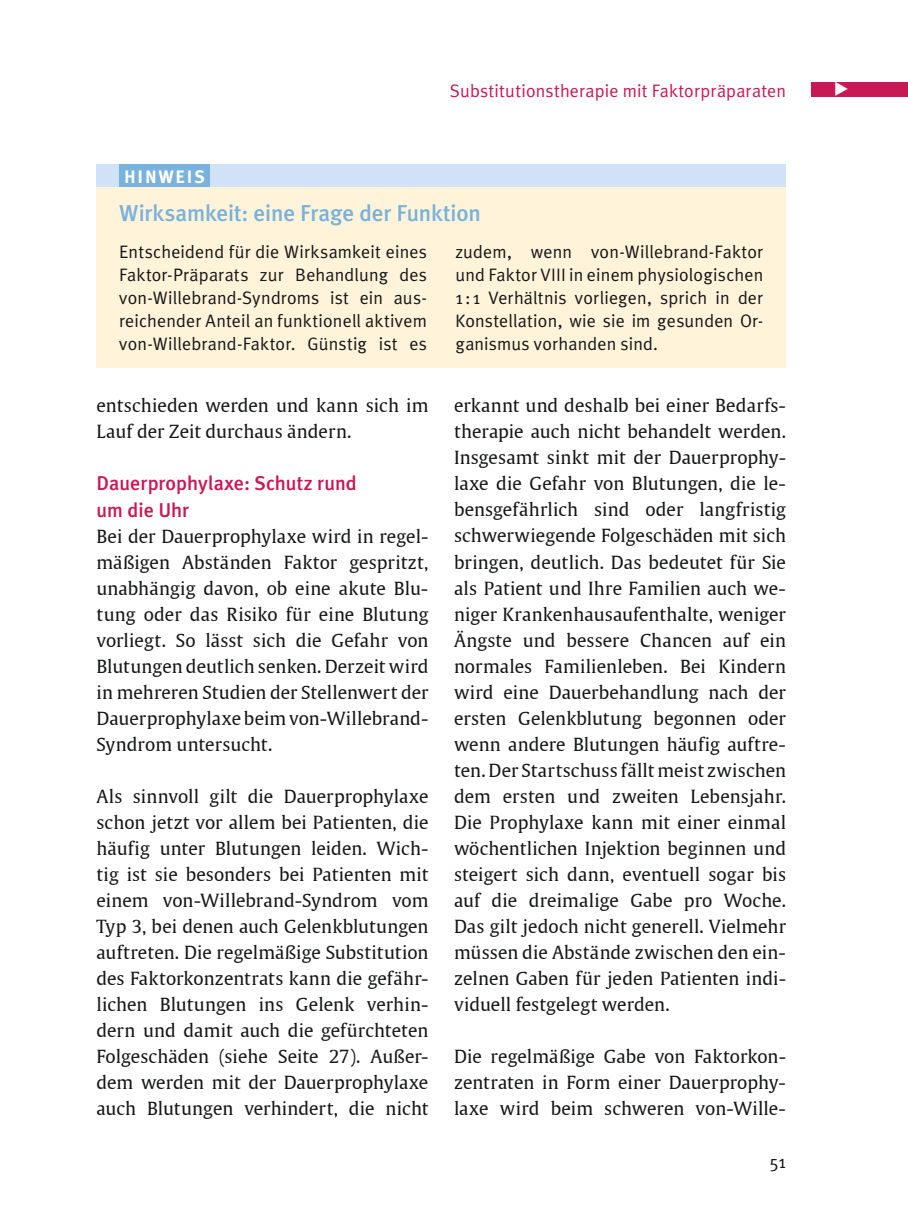
<style>
.page{position:relative;width:908px;height:1231px;background:#fff}
.page>*{position:absolute;margin:0;border:0;box-sizing:border-box;transform-origin:0 0}
.t1{font:500 23px "Meta Plus";letter-spacing:-.005em;color:#79b2dc}
.t2{font:500 20px/26px "Meta Plus";color:#c91854}
.t3{font:18px/26px "Thieme Gulliver 2008";color:#151616;text-align:justify}
.t4{font:18px/23px "Meta Plus Normal";letter-spacing:.01em;color:#151616;text-align:justify}
.t5{font:18px "Meta Plus Normal";letter-spacing:.01em;color:#c91854}
.t6{font:700 18px "Meta Plus";letter-spacing:.095em;color:#fff}
</style>
<div class="page">
<div style="left:811px;top:82px;width:96px;height:14px;background:#c91854"></div>
<div style="left:96px;top:164px;width:689px;height:23px;background:#d0e2f6"></div>
<div style="left:119px;top:164px;width:91px;height:23px;background:#79b2dc"></div>
<div style="left:96px;top:187px;width:689px;height:180px;background:#fff4da"></div>
<p class="t6" style="left:124px;top:170px;width:82px">HINWEIS</p>
<p class="t5" style="left:449px;top:84px;width:337px">Substitutionstherapie mit Faktorpräparaten</p>
<p class="t1" style="left:119px;top:204px;width:363px">Wirksamkeit: eine Frage der Funktion</p>
<p class="t4" style="left:119px;top:242px;width:309px">Entscheidend für die Wirksamkeit eines Faktor-Präparats zur Behandlung des von-Willebrand-Syndroms ist ein aus&shy;reichender Anteil an funktionell aktivem von-Willebrand-Faktor. Günstig ist es</p>
<p class="t4" style="left:455px;top:242px;width:309px">zudem, wenn von-Willebrand-Faktor und Faktor VIII in einem physiologischen 1 : 1 Verhältnis vorliegen, sprich in der Kon stellation, wie sie im gesunden Or&shy;ganismus vorhanden sind.</p>
<p class="t3" style="left:96px;top:394px;width:333px">entschieden werden und kann sich im<br>Lauf der Zeit durchaus ändern.</p>
<p class="t2" style="left:96px;top:472px;width:262px">Dauerprophylaxe: Schutz rund um die Uhr</p>
<p class="t3" style="left:96px;top:524px;width:333px">Bei der Dauerprophylaxe wird in regel&shy;mäßigen Abständen Faktor gespritzt, unabhängig davon, ob eine akute Blu&shy;tung oder das Risiko für eine Blutung vorliegt. So lässt sich die Gefahr von Blutungen deutlich senken. Derzeit wird in mehreren Studien der Stellenwert der Dauerprophylaxe beim von-Willebrand-Syndrom untersucht.</p>
<p class="t3" style="left:96px;top:784px;width:333px">Als sinnvoll gilt die Dauerprophylaxe schon jetzt vor allem bei Patienten, die häufig unter Blutungen leiden. Wich&shy;tig ist sie besonders bei Patienten mit einem von-Willebrand-Syndrom vom Typ 3, bei denen auch Gelenkblutungen auftreten. Die regelmäßige Substitution des Faktorkonzentrats kann die gefähr&shy;lichen Blutungen ins Gelenk verhin&shy;dern und damit auch die gefürchteten Folgeschäden (siehe Seite 27). Außer&shy;dem werden mit der Dauerprophylaxe auch Blutungen verhindert, die nicht</p>
<p class="t3" style="left:454px;top:394px;width:333px">erkannt und deshalb bei einer Bedarfs&shy;therapie auch nicht behandelt werden.<br>Insgesamt sinkt mit der Dauerprophy&shy;laxe die Gefahr von Blutungen, die le&shy;bensgefährlich sind oder langfristig schwerwiegende Folgeschäden mit sich bringen, deutlich. Das bedeutet für Sie als Patient und Ihre Familien auch we&shy;niger Krankenhausaufenthalte, weniger Ängste und bessere Chancen auf ein normales Familienleben. Bei Kindern wird eine Dauerbehandlung nach der ersten Gelenkblutung begonnen oder wenn andere Blutungen häufig auftre&shy;ten. Der Startschuss fällt meist zwischen dem ersten und zweiten Lebensjahr.<br>Die Prophylaxe kann mit einer einmal wöchentlichen Injektion beginnen und steigert sich dann, eventuell sogar bis auf die dreimalige Gabe pro Woche.<br>Das gilt jedoch nicht generell. Vielmehr müssen die Abstände zwischen den ein&shy;zelnen Gaben für jeden Patienten indi&shy;viduell festgelegt werden.</p>
<p class="t3" style="left:454px;top:1044px;width:333px">Die regelmäßige Gabe von Faktorkon&shy;zentraten in Form einer Dauerprophy&shy;laxe wird beim schweren von-Wille-</p>
<p class="t4" style="left:769px;top:1151px;width:18px">51</p>
</div>
